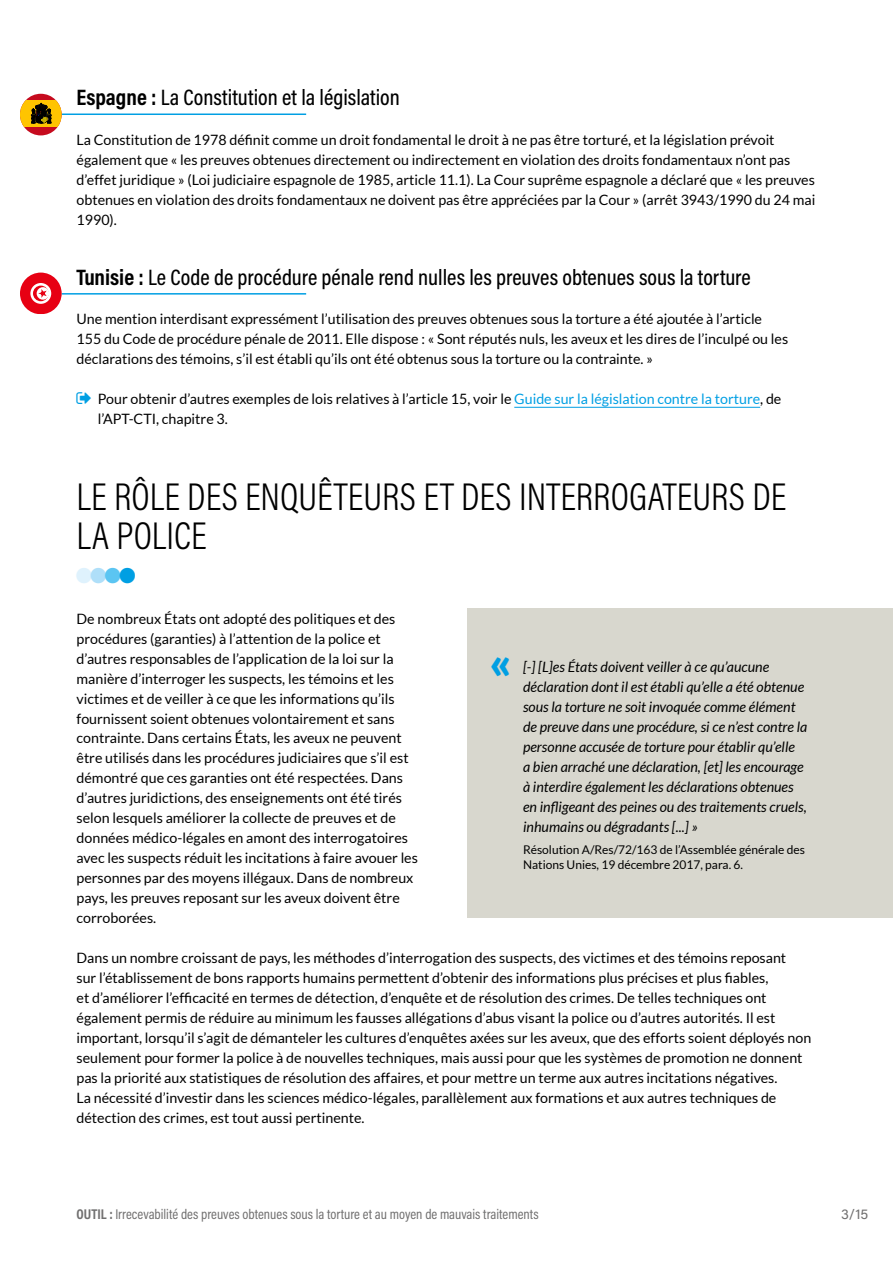
<style>
.page{position:relative;width:893px;height:1263px;background:#fff}
.page>*{position:absolute;margin:0;border:0;box-sizing:border-box;transform-origin:0 0}
.t1{font:900 45px "Lato";color:#009fe3}
.t2{font:300 39px/39px "Acumin Pro Cond";color:#000}
.t3{font:500 22.5px "Acumin Pro Cond";color:#000}
.t4{font:14.25px/20px "Lato";color:#000}
.t5{font:italic 14.25px/20px "Lato";color:#000}
.t6{font:14.25px "Acumin Pro Cond";color:#706f6f}
.t7{font:14.25px "Acumin Pro";color:#706f6f}
.t8{font:12px/14.4px "Lato";color:#000}
.s1{font-weight:700}
.s2{color:#009fe3}
</style>
<div class="page">
<hr style="left:47px;top:113px;width:259px;height:2px;background:#009fe3">
<hr style="left:47px;top:293px;width:259px;height:2px;background:#009fe3">
<hr style="left:514px;top:407px;width:246px;height:1px;background:#009fe3">
<div style="left:468px;top:608px;width:425px;height:309px;background:#d8d7ce"></div>
<div style="left:20px;top:273px;width:42px;height:41px;background:#e70013;border-radius:21px"></div>
<svg style="left:30px;top:283px;width:21px;height:21px"></svg>
<svg style="left:33px;top:286px;width:16px;height:15px"></svg>
<svg style="left:37px;top:287px;width:12px;height:13px"></svg>
<svg style="left:38px;top:289px;width:9px;height:9px"></svg>
<div style="left:20px;top:94px;width:42px;height:41px;background:#c60b1e;border-radius:21px"></div>
<div style="left:20px;top:100px;width:42px;height:26px;background:#ffc400"></div>
<svg style="left:31px;top:103px;width:20px;height:21px"></svg>
<h3 class="t3" style="left:77px;top:83px;width:325px"><span class="s1">Espagne :</span> La Constitution et la législation</h3>
<p class="t4" style="left:77px;top:130px;width:740px">La Constitution de 1978 définit comme un droit fondamental le droit à ne pas être torturé, et la législation prévoit également que « les preuves obtenues directement ou indirectement en violation des droits fondamentaux n’ont pas d’effet juridique » (Loi judiciaire espagnole de 1985, article 11.1). La Cour suprême espagnole a déclaré que « les preuves obtenues en violation des droits fondamentaux ne doivent pas être appréciées par la Cour » (arrêt 3943/1990 du 24 mai 1990).</p>
<h3 class="t3" style="left:77px;top:262px;width:676px"><span class="s1">Tunisie :</span> Le Code de procédure pénale rend nulles les preuves obtenues sous la torture</h3>
<p class="t4" style="left:77px;top:309px;width:713px">Une mention interdisant expressément l’utilisation des preuves obtenues sous la torture a été ajoutée à l’article<br>155 du Code de procédure pénale de 2011. Elle dispose : « Sont réputés nuls, les aveux et les dires de l’inculpé ou les déclarations des témoins, s’il est établi qu’ils ont été obtenus sous la torture ou la contrainte. »</p>
<p class="t4" style="left:98px;top:389px;width:685px;text-indent:-21px"><span class="s2">•</span> Pour obtenir d’autres exemples de lois relatives à l’article 15, voir le <span class="s2">Guide sur la législation contre la torture</span>, de l’APT-CTI, chapitre 3.</p>
<h2 class="t2" style="left:77px;top:476px;width:711px">LE RÔLE DES ENQUÊTEURS ET DES INTERROGATEURS DE<br>LA POLICE</h2>
<p class="t4" style="left:77px;top:608px;width:343px">De nombreux États ont adopté des politiques et des procédures (garanties) à l’attention de la police et d’autres responsables de l’application de la loi sur la manière d’interroger les suspects, les témoins et les victimes et de veiller à ce que les informations qu’ils fournissent soient obtenues volontairement et sans contrainte. Dans certains États, les aveux ne peuvent être utilisés dans les procédures judiciaires que s’il est démontré que ces garanties ont été respectées. Dans d’autres juridictions, des enseignements ont été tirés selon lesquels améliorer la collecte de preuves et de données médico-légales en amont des interrogatoires avec les suspects réduit les incitations à faire avouer les personnes par des moyens illégaux. Dans de nombreux pays, les preuves reposant sur les aveux doivent être corroborées.</p>
<p class="t4" style="left:77px;top:948px;width:736px">Dans un nombre croissant de pays, les méthodes d’interrogation des suspects, des victimes et des témoins reposant<br>sur l’établissement de bons rapports humains permettent d’obtenir des informations plus précises et plus fiables,<br>et d’améliorer l’efficacité en termes de détection, d’enquête et de résolution des crimes. De telles techniques ont également permis de réduire au minimum les fausses allégations d’abus visant la police ou d’autres autorités. Il est important, lorsqu’il s’agit de démanteler les cultures d’enquêtes axées sur les aveux, que des efforts soient déployés non seulement pour former la police à de nouvelles techniques, mais aussi pour que les systèmes de promotion ne donnent pas la priorité aux statistiques de résolution des affaires, et pour mettre un terme aux autres incitations négatives.<br>La nécessité d’investir dans les sciences médico-légales, parallèlement aux formations et aux autres techniques de détection des crimes, est tout aussi pertinente.</p>
<h1 class="t1" style="left:489px;top:637px;width:24px">«</h1>
<p class="t5" style="left:523px;top:657px;width:286px">[-] [L]es États doivent veiller à ce qu’aucune déclaration dont il est établi qu’elle a été obtenue sous la torture ne soit invoquée comme élément de preuve dans une procédure, si ce n’est contre la personne accusée de torture pour établir qu’elle<br>a bien arraché une déclaration, [et] les encourage à interdire également les déclarations obtenues en infligeant des peines ou des traitements cruels, inhumains ou dégradants [...] »</p>
<p class="t8" style="left:523px;top:843px;width:283px">Résolution A/Res/72/163 de l’Assemblée générale des<br>Nations Unies, 19 décembre 2017, para. 6.</p>
<p class="t6" style="left:77px;top:1205px;width:464px"><span class="s1">OUTIL :</span> Irrecevabilité des preuves obtenues sous la torture et au moyen de mauvais traitements</p>
<p class="t7" style="left:841px;top:1204px;width:29px">3/15</p>
</div>
